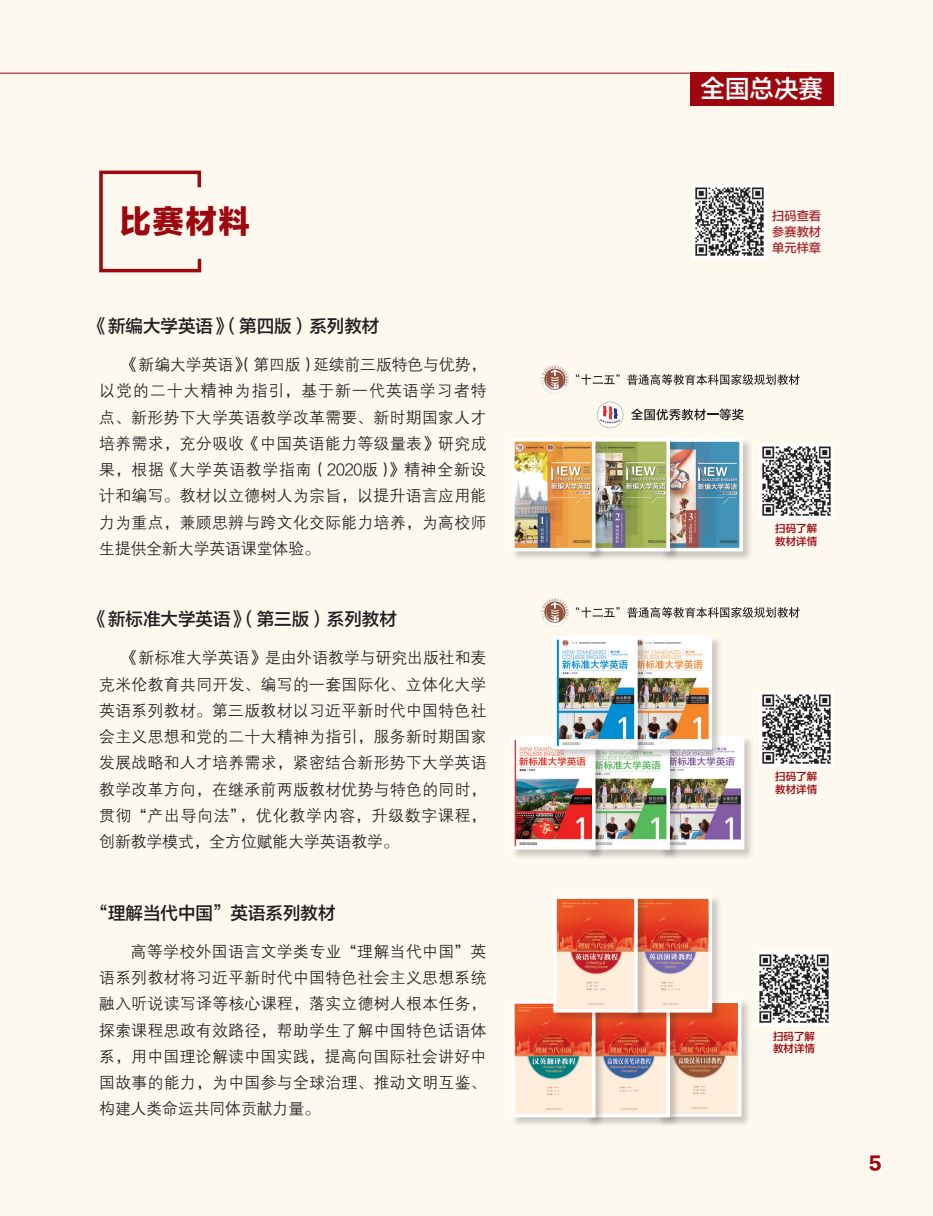
<style>
.page{position:relative;width:933px;height:1216px;background:#fff}
.page>*{position:absolute;margin:0;border:0;box-sizing:border-box;transform-origin:0 0}
.t1{font:31.5px "FZLTTHK GBK1 0";color:#9d070d}
.t2{font:24.5px "FZLTZHK GBK1 0";color:#fff}
.t3{font:17.5px "FZLTZHK GBK1 0";color:#231f20}
.t4{font:17.5px "FZLTTHK GBK1 0";color:#9d070d}
.t5{font:15.75px/26.2px "FZZDXK GBK1 0";letter-spacing:.025em;color:#231f20;text-align:justify}
.t6{font:12.25px/15.8px "FZLTZHK GBK1 0";color:#a72b30;text-align:justify}
.t7{font:10.5px/12.6px "FZLTZHK GBK1 0";color:#9d070d}
</style>
<div class="page">
<div style="left:0;top:0;width:933px;height:1215px;background:#fef9ef"></div>
<div style="left:690px;top:73px;width:143px;height:33px;background:#9d070d"></div>
<hr style="left:0;top:73px;width:833px;height:1px;background:#9d070d">
<svg style="left:99px;top:170px;width:103px;height:103px"></svg>
<div style="left:660px;top:438px;width:93px;height:123px;background:#231f20;opacity:.23"></div>
<img style="left:680px;top:443px;width:58px;height:103px">
<div style="left:660px;top:438px;width:83px;height:113px;border:4px solid #fff"></div>
<img style="left:759px;top:443px;width:74px;height:75px">
<div style="left:585px;top:438px;width:95px;height:123px;background:#231f20;opacity:.23"></div>
<img style="left:606px;top:443px;width:59px;height:103px">
<div style="left:585px;top:438px;width:85px;height:113px;border:4px solid #fff"></div>
<div style="left:511px;top:438px;width:95px;height:123px;background:#231f20;opacity:.23"></div>
<img style="left:516px;top:443px;width:74px;height:103px">
<div style="left:511px;top:438px;width:84px;height:113px;border:4px solid #fff"></div>
<svg style="left:541px;top:365px;width:28px;height:28px"></svg>
<svg style="left:576px;top:374px;width:43px;height:11px"></svg>
<svg style="left:627px;top:374px;width:172px;height:11px"></svg>
<svg style="left:631px;top:408px;width:112px;height:12px"></svg>
<svg style="left:597px;top:401px;width:26px;height:27px"></svg>
<svg style="left:541px;top:598px;width:28px;height:28px"></svg>
<svg style="left:576px;top:607px;width:43px;height:10px"></svg>
<svg style="left:627px;top:607px;width:172px;height:11px"></svg>
<img style="left:759px;top:691px;width:74px;height:75px">
<div style="left:660px;top:736px;width:94px;height:124px;background:#231f20;opacity:.23"></div>
<img style="left:680px;top:741px;width:59px;height:103px">
<div style="left:660px;top:736px;width:84px;height:113px;border:4px solid #fff"></div>
<div style="left:585px;top:736px;width:95px;height:124px;background:#231f20;opacity:.23"></div>
<img style="left:606px;top:759px;width:59px;height:85px">
<div style="left:585px;top:736px;width:85px;height:113px;border:4px solid #fff"></div>
<div style="left:511px;top:736px;width:95px;height:124px;background:#231f20;opacity:.23"></div>
<img style="left:516px;top:741px;width:74px;height:103px">
<div style="left:511px;top:736px;width:84px;height:113px;border:4px solid #fff"></div>
<div style="left:627px;top:636px;width:95px;height:123px;background:#231f20;opacity:.23"></div>
<img style="left:648px;top:641px;width:59px;height:103px">
<div style="left:628px;top:636px;width:84px;height:113px;border:4px solid #fff"></div>
<div style="left:553px;top:636px;width:95px;height:123px;background:#231f20;opacity:.23"></div>
<img style="left:558px;top:641px;width:74px;height:103px">
<div style="left:553px;top:636px;width:84px;height:113px;border:4px solid #fff"></div>
<img style="left:757px;top:951px;width:74px;height:74px">
<div style="left:657px;top:999px;width:94px;height:127px;background:#231f20;opacity:.23"></div>
<img style="left:680px;top:1004px;width:56px;height:107px">
<div style="left:657px;top:999px;width:84px;height:117px;border:4px solid #fff"></div>
<div style="left:585px;top:999px;width:95px;height:128px;background:#231f20;opacity:.23"></div>
<img style="left:606px;top:1022px;width:59px;height:90px">
<div style="left:585px;top:1000px;width:85px;height:117px;border:4px solid #fff"></div>
<div style="left:511px;top:999px;width:95px;height:128px;background:#231f20;opacity:.23"></div>
<img style="left:516px;top:1005px;width:74px;height:107px">
<div style="left:511px;top:1000px;width:84px;height:117px;border:4px solid #fff"></div>
<div style="left:627px;top:895px;width:95px;height:127px;background:#231f20;opacity:.23"></div>
<img style="left:648px;top:900px;width:59px;height:107px">
<div style="left:628px;top:895px;width:84px;height:117px;border:4px solid #fff"></div>
<div style="left:553px;top:895px;width:95px;height:127px;background:#231f20;opacity:.23"></div>
<img style="left:558px;top:900px;width:74px;height:107px">
<div style="left:553px;top:895px;width:84px;height:117px;border:4px solid #fff"></div>
<img style="left:692px;top:184px;width:74px;height:75px">
<h1 class="t1" style="left:119px;top:204px;width:132px">比赛材料</h1>
<p class="t3" style="left:90px;top:316px;width:290px">《新编大学英语》（第四版）系列教材</p>
<p class="t5" style="left:99px;top:352px;width:389px;text-indent:24px">《新编大学英语》（第四版）延续前三版特色与优势，以党的二十大精神为指引，基于新一代英语学习者特点、新形势下大学英语教学改革需要、新时期国家人才培养需求，充分吸收《中国英语能力等级量表》研究成果，根据《大学英语教学指南（2020版）》精神全新设计和编写。教材以立德树人为宗旨，以提升语言应用能力为重点，兼顾思辨与跨文化交际能力培养，为高校师生提供全新大学英语课堂体验。</p>
<p class="t3" style="left:90px;top:609px;width:308px">《新标准大学英语》（第三版）系列教材</p>
<p class="t5" style="left:99px;top:645px;width:389px;text-indent:24px">《新标准大学英语》是由外语教学与研究出版社和麦克米伦教育共同开发、编写的一套国际化、立体化大学英语系列教材。第三版教材以习近平新时代中国特色社会主义思想和党的二十大精神为指引，服务新时期国家发展战略和人才培养需求，紧密结合新形势下大学英语教学改革方向，在继承前两版教材优势与特色的同时，贯彻“产出导向法”，优化教学内容，升级数字课程，创新教学模式，全方位赋能大学英语教学。</p>
<p class="t3" style="left:90px;top:902px;width:246px">“理解当代中国”英语系列教材</p>
<p class="t5" style="left:99px;top:938px;width:389px;text-indent:32px">高等学校外国语言文学类专业“理解当代中国”英语系列教材将习近平新时代中国特色社会主义思想系统融入听说读写译等核心课程，落实立德树人根本任务，探索课程思政有效路径，帮助学生了解中国特色话语体系，用中国理论解读中国实践，提高向国际社会讲好中国故事的能力，为中国参与全球治理、推动文明互鉴、构建人类命运共同体贡献力量。</p>
<h2 class="t2" style="left:700px;top:75px;width:124px">全国总决赛</h2>
<p class="t6" style="left:772px;top:209px;width:50px">扫码查看参赛教材单元样章</p>
<p class="t7" style="left:775px;top:522px;width:43px">扫码了解教材详情</p>
<p class="t7" style="left:775px;top:770px;width:43px">扫码了解教材详情</p>
<p class="t7" style="left:773px;top:1030px;width:43px">扫码了解教材详情</p>
<p class="t4" style="left:869px;top:1152px;width:14px">5</p>
</div>
